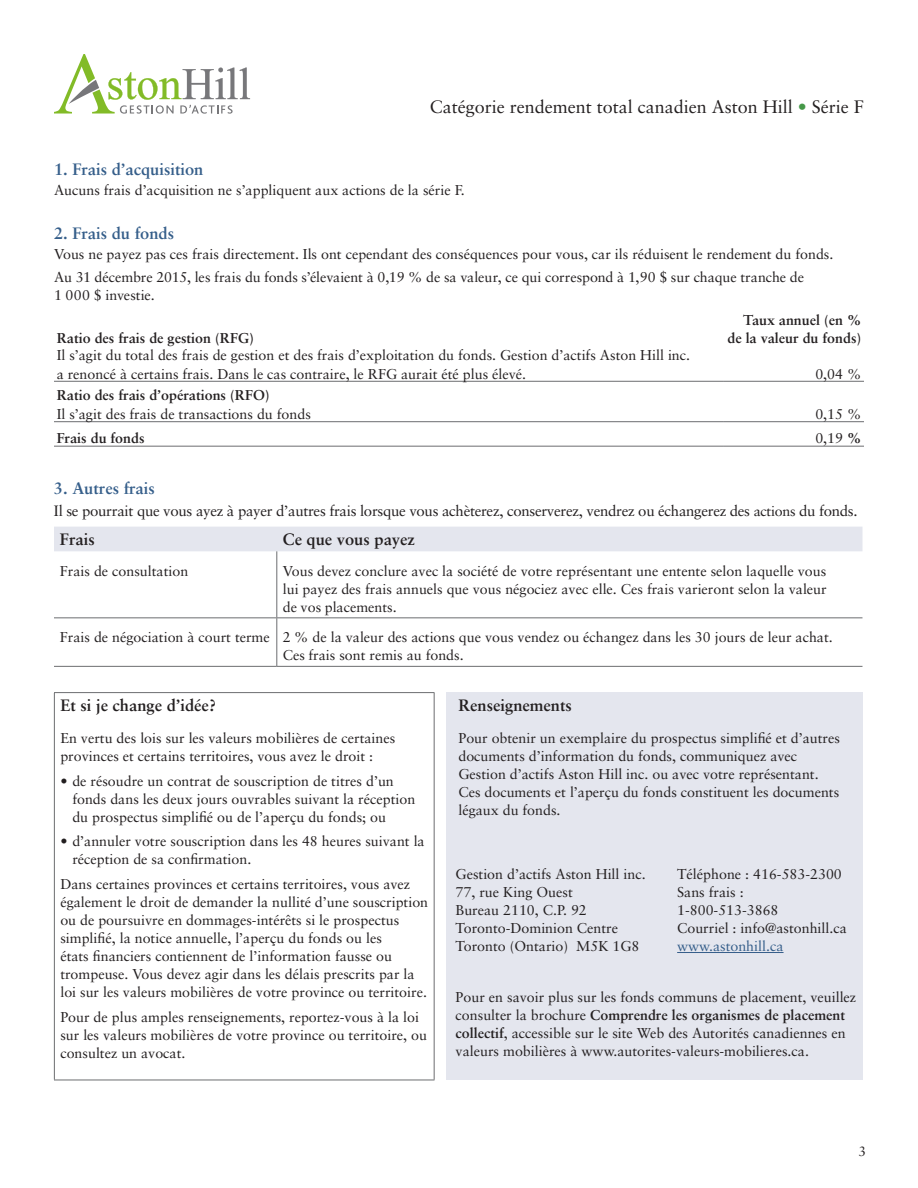
<style>
.page{position:relative;width:918px;height:1188px;background:#fff}
.page>*{position:absolute;margin:0;border:0;box-sizing:border-box;transform-origin:0 0}
.t1{font:18px "Sabon";color:#231f20}
.t2{font:700 16.5px "Sabon";color:#231f20}
.t3{font:700 16.5px "Sabon";color:#355e8a}
.t4{font:15px "Sabon";letter-spacing:-.02em;color:#231f20}
.t5{font:14.25px/18px "Sabon";color:#231f20}
.t6{font:700 14.25px/18.8px "Sabon";color:#231f20;text-align:right}
.t7{font:14.25px "Sabon";color:#355e8a}
.t8{font:13.5px "Sabon";color:#231f20}
.s1{color:#459848}
.s2{font-weight:700}
.s3{font-size:14.25px}
</style>
<div class="page">
<svg style="left:54px;top:54px;width:196px;height:60px"></svg>
<hr style="left:54px;top:381px;width:670px;height:1px;background:#6c6d70">
<hr style="left:724px;top:381px;width:140px;height:1px;background:#6c6d70">
<hr style="left:54px;top:421px;width:670px;height:1px;background:#6c6d70">
<hr style="left:54px;top:446px;width:670px;height:1px;background:#6c6d70">
<hr style="left:724px;top:421px;width:140px;height:1px;background:#6c6d70">
<hr style="left:724px;top:446px;width:140px;height:1px;background:#6c6d70">
<div style="left:54px;top:527px;width:808px;height:24px;background:#e4e6ee"></div>
<hr style="left:276px;top:551px;width:1px;height:66px;background:#6c6d70">
<hr style="left:54px;top:617px;width:223px;height:1px;background:#6c6d70">
<hr style="left:54px;top:666px;width:223px;height:1px;background:#6c6d70">
<hr style="left:276px;top:618px;width:1px;height:48px;background:#6c6d70">
<hr style="left:277px;top:617px;width:585px;height:1px;background:#6c6d70">
<hr style="left:277px;top:666px;width:585px;height:1px;background:#6c6d70">
<div style="left:446px;top:693px;width:417px;height:387px;background:#e4e6ee"></div>
<hr style="left:54px;top:693px;width:1px;height:387px;background:#6c6d70">
<hr style="left:54px;top:692px;width:381px;height:1px;background:#6c6d70">
<hr style="left:54px;top:1080px;width:381px;height:1px;background:#6c6d70">
<hr style="left:434px;top:693px;width:1px;height:387px;background:#6c6d70">
<hr style="left:677px;top:952px;width:107px;height:1px;background:#355e8a">
<p class="t1" style="left:430px;top:96px;width:436px">Catégorie rendement total canadien Aston Hill <span class="s1">•</span> Série F</p>
<p class="t3" style="left:54px;top:159px;width:151px">1. Frais d’acquisition</p>
<p class="t5" style="left:54px;top:181px;width:412px">Aucuns frais d’acquisition ne s’appliquent aux actions de la série F.</p>
<p class="t3" style="left:54px;top:223px;width:122px">2. Frais du fonds</p>
<p class="t5" style="left:54px;top:243px;width:781px;line-height:22.5px">Vous ne payez pas ces frais directement. Ils ont cependant des conséquences pour vous, car ils réduisent le rendement du fonds.<br>Au 31 décembre 2015, les frais du fonds s’élevaient à 0,19 % de sa valeur, ce qui correspond à 1,90 $ sur chaque tranche de</p>
<p class="t5" style="left:54px;top:286px;width:102px">1 000 $ investie.</p>
<p class="t6" style="left:57px;top:329px;width:199px">Ratio des frais de gestion (RFG)</p>
<p class="t6" style="left:727px;top:310px;width:135px">Taux annuel (en % de la valeur du fonds)</p>
<p class="t5" style="left:57px;top:345px;width:635px;line-height:18.8px">Il s’agit du total des frais de gestion et des frais d’exploitation du fonds. Gestion d’actifs Aston Hill inc. a renoncé à certains frais. Dans le cas contraire, le RFG aurait été plus élevé.</p>
<p class="t5" style="left:815px;top:364px;width:47px">0,04 %</p>
<p class="t6" style="left:57px;top:386px;width:215px">Ratio des frais d’opérations (RFO)</p>
<p class="t5" style="left:57px;top:405px;width:256px">Il s’agit des frais de transactions du fonds</p>
<p class="t5" style="left:815px;top:405px;width:47px">0,15 %</p>
<p class="t6" style="left:57px;top:429px;width:89px">Frais du fonds</p>
<p class="t5" style="left:815px;top:429px;width:47px">0,19 <span class="s2">%</span></p>
<p class="t3" style="left:54px;top:478px;width:102px">3. Autres frais</p>
<p class="t4" style="left:54px;top:502px;width:805px">Il se pourrait que vous ayez à payer d’autres frais lorsque vous achèterez, conserverez, vendrez ou échangerez des <span class="s3">actions</span> du fonds.</p>
<p class="t2" style="left:60px;top:529px;width:36px">Frais</p>
<p class="t2" style="left:283px;top:529px;width:134px">Ce que vous payez</p>
<p class="t5" style="left:60px;top:562px;width:130px">Frais de consultation</p>
<p class="t5" style="left:283px;top:562px;width:545px;text-align:justify">Vous devez conclure avec la société de votre représentant une entente selon laquelle vous lui payez des frais annuels que vous négociez avec elle. Ces frais varieront selon la valeur de vos placements.</p>
<p class="t5" style="left:283px;top:628px;width:551px;text-indent:-223px">Frais de négociation à court terme 2 % de la valeur des actions que vous vendez ou échangez dans les 30 jours de leur achat.<br>Ces frais sont remis au fonds.</p>
<p class="t2" style="left:60px;top:695px;width:157px">Et si je change d’idée?</p>
<p class="t5" style="left:60px;top:729px;width:336px">En vertu des lois sur les valeurs mobilières de certaines provinces et certains territoires, vous avez le droit :</p>
<p class="t5" style="left:72px;top:771px;width:344px;text-indent:-12px">• de résoudre un contrat de souscription de titres d’un fonds dans les deux jours ouvrables suivant la réception du prospectus simplifié ou de l’aperçu du fonds; ou</p>
<p class="t5" style="left:72px;top:832px;width:354px;text-indent:-12px">• d’annuler votre souscription dans les 48 heures suivant la réception de sa confirmation.</p>
<p class="t5" style="left:60px;top:875px;width:369px">Dans certaines provinces et certains territoires, vous avez également le droit de demander la nullité d’une souscription ou de poursuivre en dommages-intérêts si le prospectus simplifié, la notice annuelle, l’aperçu du fonds ou les<br>états financiers contiennent de l’information fausse ou trompeuse. Vous devez agir dans les délais prescrits par la loi sur les valeurs mobilières de votre province ou territoire.</p>
<p class="t5" style="left:60px;top:1008px;width:368px">Pour de plus amples renseignements, reportez-vous à la loi sur les valeurs mobilières de votre province ou territoire, ou consultez un avocat.</p>
<p class="t2" style="left:458px;top:695px;width:115px">Renseignements</p>
<p class="t5" style="left:458px;top:729px;width:383px">Pour obtenir un exemplaire du prospectus simplifié et d’autres documents d’information du fonds, communiquez avec Gestion d’actifs Aston Hill inc. ou avec votre représentant.<br>Ces documents et l’aperçu du fonds constituent les documents légaux du fonds.</p>
<p class="t5" style="left:456px;top:865px;width:192px">Gestion d’actifs Aston Hill inc.<br>77, rue King Ouest<br>Bureau 2110, C.P. 92<br>Toronto-Dominion Centre<br>Toronto (Ontario) M5K 1G8</p>
<p class="t5" style="left:677px;top:865px;width:171px">Téléphone : 416-583-2300<br>Sans frais :<br>1-800-513-3868<br>Courriel : info@astonhill.ca</p>
<p class="t7" style="left:677px;top:938px;width:108px">www.astonhill.ca</p>
<p class="t5" style="left:456px;top:988px;width:402px">Pour en savoir plus sur les fonds communs de placement, veuillez consulter la brochure <span class="s2">Comprendre les organismes de placement collectif</span>, accessible sur le site Web des Autorités canadiennes en valeurs mobilières à www.autorites-valeurs-mobilieres.ca.</p>
<p class="t8" style="left:858px;top:1144px;width:9px">3</p>
</div>
